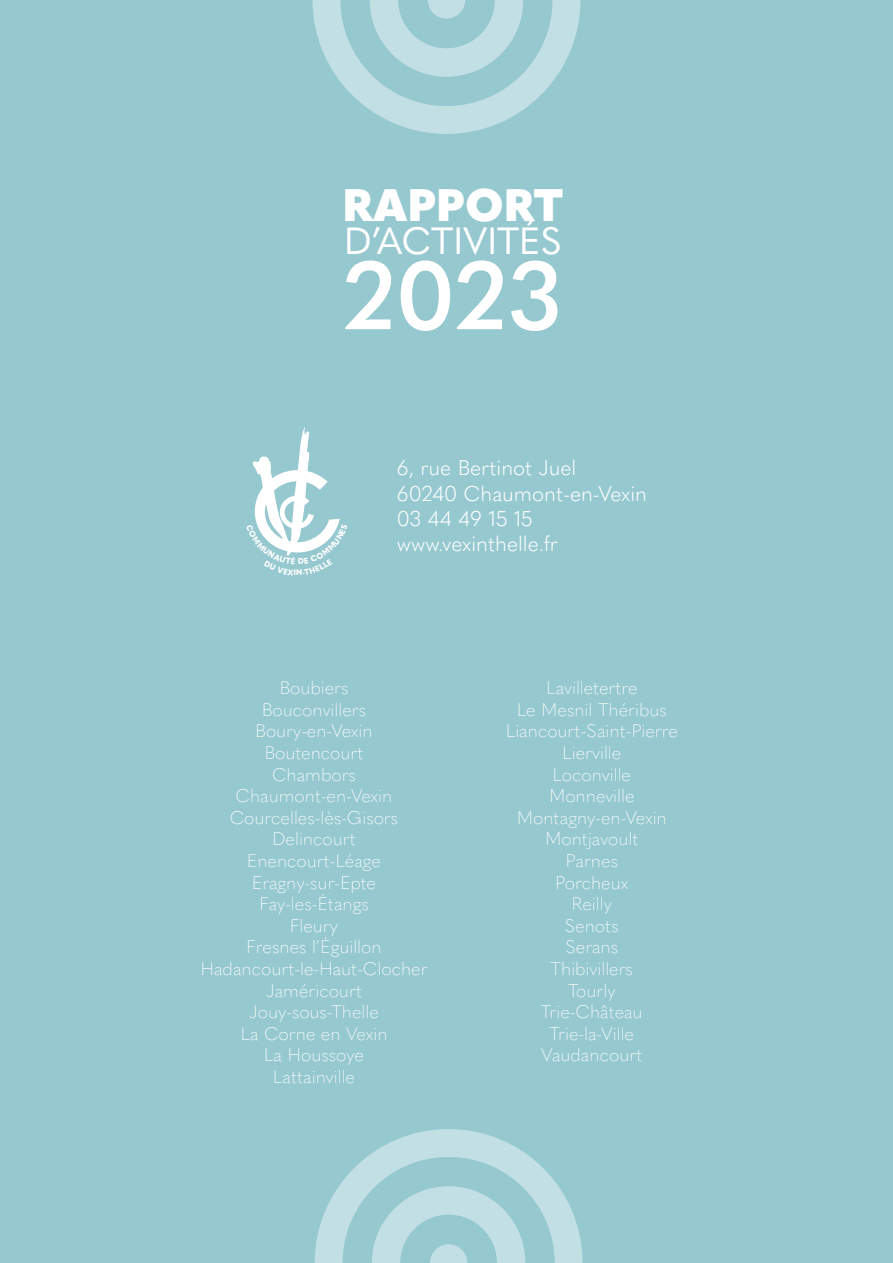
<style>
.page{position:relative;width:893px;height:1263px;background:#96c8cf}
.page>*{position:absolute;margin:0;border:0;box-sizing:border-box;transform-origin:0 0}
.t1{font:600 94.5px "Quasimoda";color:#fff}
.t2{font:900 45px "Quasimoda";color:#fff}
.t3{font:37.5px "Quasimoda";color:#fff}
.t4{font:300 21px/25.2px "Quasimoda";color:#fff}
.t5{font:200 18px/21.6px "Quasimoda";color:#fff;text-align:center}
</style>
<div class="page">
<svg style="left:313px;top:0;width:267px;height:134px"></svg>
<svg style="left:315px;top:1129px;width:268px;height:134px"></svg>
<svg style="left:252px;top:427px;width:88px;height:129px"></svg>
<h2 class="t2" style="left:343px;top:170px;width:222px">RAPPORT</h2>
<h3 class="t3" style="left:344px;top:212px;width:219px">D’ACTIVITÉS</h3>
<h1 class="t1" style="left:344px;top:223px;width:219px">2023</h1>
<p class="t4" style="left:397px;top:454px;width:252px">6, rue Bertinot Juel<br>60240 Chaumont-en-Vexin<br>03 44 49 15 15 www.vexinthelle.fr</p>
<p class="t5" style="left:200px;top:676px;width:229px">Boubiers<br>Bouconvillers<br>Boury-en-Vexin<br>Boutencourt<br>Chambors<br>Chaumont-en-Vexin<br>Courcelles-lès-Gisors<br>Delincourt<br>Enencourt-Léage<br>Eragny-sur-Epte<br>Fay-les-Étangs<br>Fleury<br>Fresnes l’Éguillon<br>Hadancourt-le-Haut-Clocher<br>Jaméricourt<br>Jouy-sous-Thelle<br>La Corne en Vexin<br>La Houssoye<br>Lattainville</p>
<p class="t5" style="left:506px;top:676px;width:174px">Lavilletertre<br>Le Mesnil Théribus<br>Liancourt-Saint-Pierre<br>Lierville<br>Loconville<br>Monneville<br>Montagny-en-Vexin<br>Montjavoult<br>Parnes<br>Porcheux<br>Reilly<br>Senots<br>Serans<br>Thibivillers<br>Tourly<br>Trie-Château<br>Trie-la-Ville<br>Vaudancourt</p>
</div>
